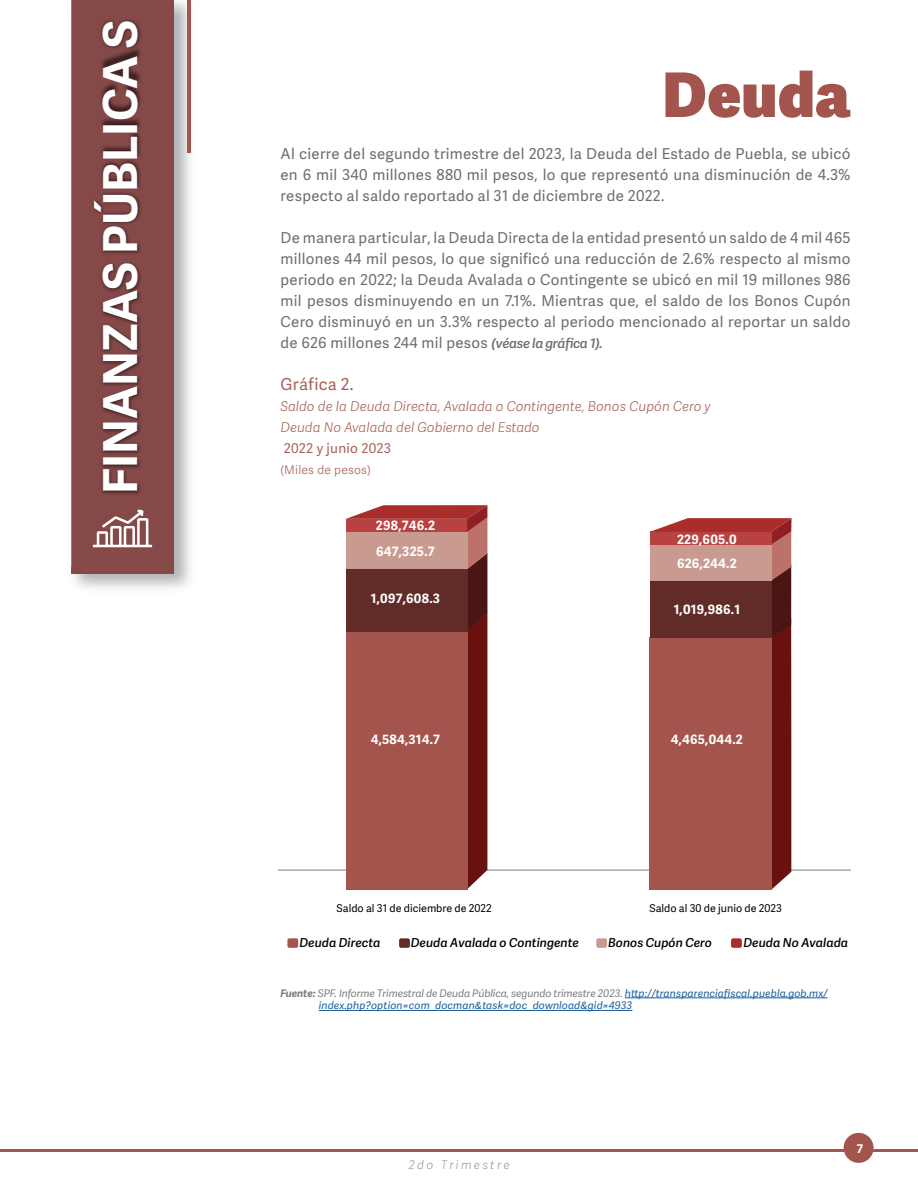
<style>
.page{position:relative;width:918px;height:1188px;background:#fff}
.page>*{position:absolute;margin:0;border:0;box-sizing:border-box;transform-origin:0 0}
.t1{font:800 61.5px "Adelle Sans";letter-spacing:.01em;color:#a3544c}
.t2{font:700 46.8px "Adelle Sans";color:#fff}
.t3{font:16.5px "Adelle Sans";letter-spacing:.02em;color:#ab6158}
.t4{font:15px/21px "Adelle Sans";letter-spacing:.02em;color:#6c6d70;text-align:justify}
.t5{font:italic 300 13.5px "Adelle Sans";letter-spacing:.005em;color:#ab6158}
.t6{font:13.5px "Adelle Sans";letter-spacing:.02em;color:#ab6158}
.t7{font:700 12.9px "Adelle Sans";letter-spacing:.02em;color:#fff}
.t8{font:italic 600 12.3px "Adelle Sans";color:#000001}
.t9{font:300 12px "Adelle Sans";letter-spacing:.02em;color:#ab6158}
.t10{font:italic 100 12px "Adelle Sans";letter-spacing:.2em;color:#808080}
.t11{font:700 12px "Adelle Sans";color:#fff}
.t12{font:10.8px "Adelle Sans";color:#000001}
.t13{font:italic 10.5px/12.6px "Adelle Sans";letter-spacing:.005em;color:#175d9e}
.s1{font-weight:600;font-style:italic;font-size:13.5px}
.s2{font-weight:700;color:#7a7c7f}
.s3{color:#7a7c7f}
</style>
<div class="page">
<div style="left:71px;top:0;width:103px;height:574px;background:#854a48"></div>
<hr style="left:187px;top:0;width:4px;height:153px;background:#a3544c">
<img style="left:187px;top:153px;width:1px;height:436px">
<img style="left:71px;top:0;width:82px;height:567px">
<hr style="left:0;top:1149px;width:918px;height:3px;background:#a3544c">
<div style="left:844px;top:1133px;width:30px;height:30px;background:#a3544c;border-radius:50%"></div>
<hr style="left:278px;top:870px;width:572px;height:1px;background:#7e8182">
<div style="left:596px;top:938px;width:11px;height:10px;background:#c99b90;border-radius:2px"></div>
<div style="left:399px;top:938px;width:11px;height:10px;background:#612c27;border-radius:2px"></div>
<div style="left:287px;top:938px;width:11px;height:10px;background:#a3544c;border-radius:2px"></div>
<div style="left:731px;top:938px;width:11px;height:10px;background:#a82d2b;border-radius:2px"></div>
<svg style="left:650px;top:518px;width:142px;height:372px;background:#984e47"></svg>
<svg style="left:346px;top:505px;width:141px;height:384px;background:#974c46"></svg>
<hr style="left:625px;top:998px;width:203px;height:1px;background:#175d9e">
<hr style="left:319px;top:1010px;width:313px;height:1px;background:#175d9e">
<h2 class="t2" style="left:86px;top:494px;width:476px;rotate:-90deg">FINANZAS PÚBLICA S</h2>
<p class="t1" style="left:662px;top:49px;width:190px">Deuda</p>
<p class="t4" style="left:280px;top:143px;width:572px">Al cierre del segundo trimestre del 2023, la Deuda del Estado de Puebla, se ubicó en 6 mil 340 millones 880 mil pesos, lo que representó una disminución de 4.3% respecto al saldo reportado al 31 de diciembre de 2022.</p>
<p class="t4" style="left:280px;top:227px;width:572px">De manera particular, la Deuda Directa de la entidad presentó un saldo de 4 mil 465 millones 44 mil pesos, lo que significó una reducción de 2.6% respecto al mismo periodo en 2022; la Deuda Avalada o Contingente se ubicó en mil 19 millones 986 mil pesos disminuyendo en un 7.1%. Mientras que, el saldo de los Bonos Cupón Cero disminuyó en un 3.3% respecto al periodo mencionado al reportar un saldo de 626 millones 244 mil pesos <span class="s1">(véase la gráfica 1).</span></p>
<p class="t3" style="left:280px;top:372px;width:75px">Gráfica 2.</p>
<p class="t5" style="left:280px;top:396px;width:432px">Saldo de la Deuda Directa, Avalada o Contingente, Bonos Cupón Cero y</p>
<p class="t5" style="left:280px;top:417px;width:261px">Deuda No Avalada del Gobierno del Estado</p>
<p class="t6" style="left:284px;top:439px;width:109px">2022 y junio 2023</p>
<p class="t9" style="left:280px;top:461px;width:92px">(Miles de pesos)</p>
<p class="t7" style="left:376px;top:516px;width:61px">298,746.2</p>
<p class="t7" style="left:376px;top:542px;width:60px">647,325.7</p>
<p class="t7" style="left:371px;top:589px;width:71px">1,097,608.3</p>
<p class="t7" style="left:677px;top:530px;width:61px">229,605.0</p>
<p class="t7" style="left:677px;top:553px;width:61px">626,244.2</p>
<p class="t7" style="left:674px;top:600px;width:68px">1,019,986.1</p>
<p class="t7" style="left:371px;top:730px;width:71px">4,584,314.7</p>
<p class="t7" style="left:671px;top:730px;width:74px">4,465,044.2</p>
<p class="t12" style="left:337px;top:900px;width:157px">Saldo al 31 de diciembre de 2022</p>
<p class="t12" style="left:650px;top:900px;width:134px">Saldo al 30 de junio de 2023</p>
<p class="t8" style="left:299px;top:934px;width:83px">Deuda Directa</p>
<p class="t8" style="left:411px;top:934px;width:170px">Deuda Avalada o Contingente</p>
<p class="t8" style="left:608px;top:934px;width:105px">Bonos Cupón Cero</p>
<p class="t8" style="left:744px;top:934px;width:106px">Deuda No Avalada</p>
<p class="t13" style="left:319px;top:986px;width:510px;text-indent:-38px"><span class="s2">Fuente:</span> <span class="s3">SPF. Informe Trimestral de Deuda Pública, segundo trimestre 2023.</span> http://transparenciafiscal.puebla.gob.mx/ index.php?option=com_docman&amp;task=doc_download&amp;gid=4933</p>
<p class="t10" style="left:409px;top:1156px;width:102px">2do Trimestre</p>
<p class="t11" style="left:857px;top:1140px;width:8px">7</p>
</div>
